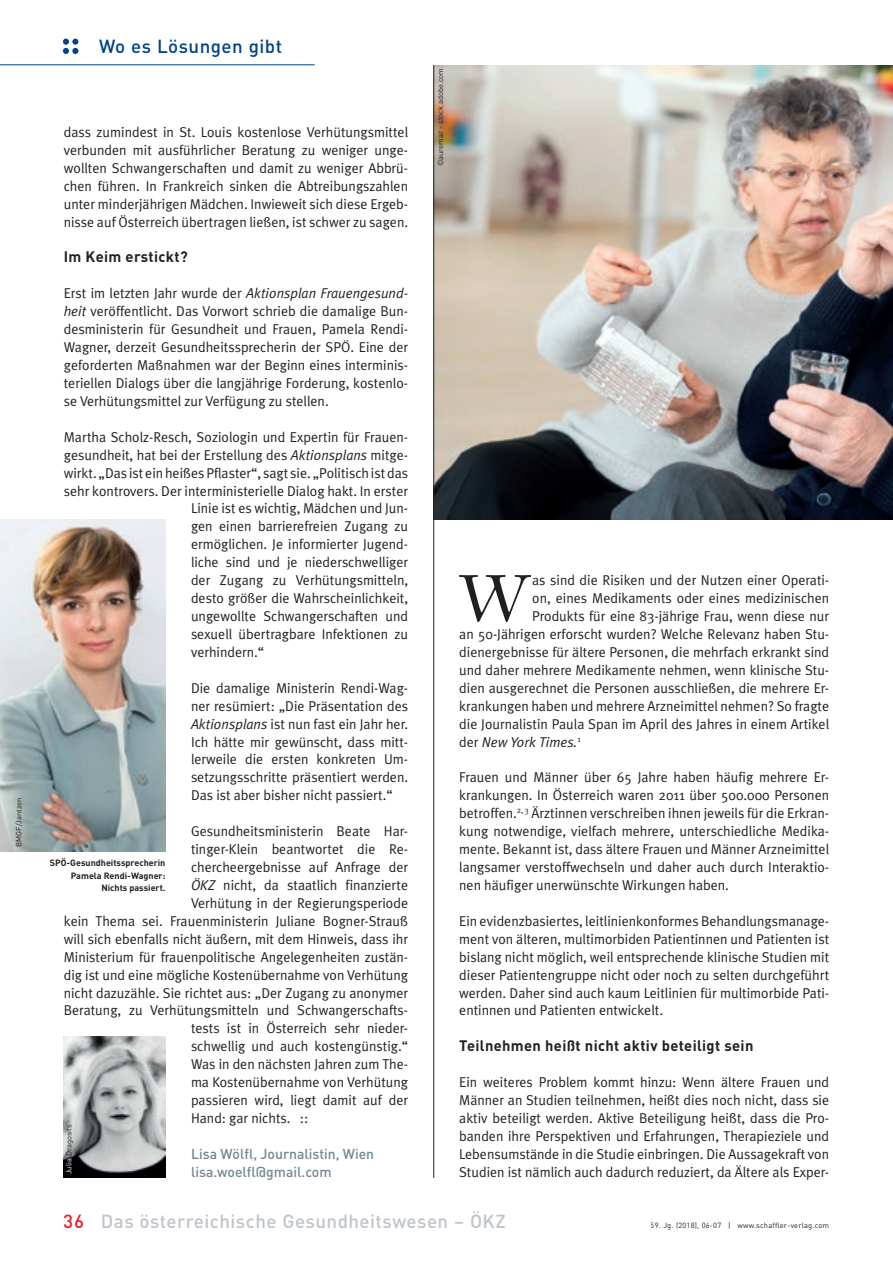
<style>
.page{position:relative;width:893px;height:1263px;background:#fff}
.page>*{position:absolute;margin:0;border:0;box-sizing:border-box;transform-origin:0 0}
.t1{font:64.5px "Janson Text LT Std";color:#231f20}
.t2{font:500 18.75px "DIN";letter-spacing:.025em;color:#bec4ca}
.t3{font:500 18.75px "DIN";letter-spacing:.025em;color:#014387}
.t4{font:700 15px "DIN";letter-spacing:.025em;color:#231f20}
.t5{font:14.25px/18px "Meta Plus Normal";color:#231f20;text-align:justify}
.t6{font:500 14.25px/18px "DIN";color:#728793}
.t7{font:italic 14.25px "Meta Plus Normal";color:#231f20}
.t8{font:700 9px/12.8px "DIN";color:#231f20;text-align:right}
.t9{font:7.5px "DIN";color:#231f20}
.t10{font:7.5px "DIN";letter-spacing:.025em;color:#231f20}
.s1{font-style:italic}
.s2{color:#fff}
.s3{font-style:normal}
.s4{color:#ee1d23}
</style>
<div class="page">
<hr style="left:0;top:64px;width:315px;height:1px;background:#014387">
<svg style="left:63px;top:39px;width:15px;height:15px"></svg>
<img style="left:434px;top:65px;width:459px;height:454px">
<hr style="left:433px;top:65px;width:1px;height:1113px;background:#231f20">
<img style="left:64px;top:1037px;width:101px;height:141px">
<img style="left:0;top:519px;width:165px;height:332px">
<p class="t9" style="left:14px;top:847px;width:51px;rotate:-90deg">BMGF/Jantzen</p>
<h2 class="t3" style="left:99px;top:35px;width:184px">Wo es Lösungen gibt</h2>
<p class="t5" style="left:64px;top:123px;width:346px">dass zumindest in St. Louis kostenlose Verhütungsmittel verbunden mit ausführlicher Beratung zu weniger unge&shy;wollten Schwangerschaften und damit zu weniger Abbrü&shy;chen führen. In Frankreich sinken die Abtreibungszahlen unter minderjährigen Mädchen. Inwieweit sich diese Ergeb&shy;nisse auf Österreich übertragen ließen, ist schwer zu sagen.</p>
<p class="t4" style="left:64px;top:247px;width:125px">Im Keim erstickt?</p>
<p class="t5" style="left:64px;top:284px;width:346px">Erst im letzten Jahr wurde der <span class="s1">Aktionsplan Frauengesund&shy;heit</span> veröffentlicht. Das Vorwort schrieb die damalige Bun&shy;desministerin für Gesundheit und Frauen, Pamela Rendi-Wagner, derzeit Gesundheitssprecherin der SPÖ. Eine der geforderten Maßnahmen war der Beginn eines interminis&shy;teriellen Dialogs über die langjährige Forderung, kostenlo&shy;se Verhütungsmittel zur Verfügung zu stellen.</p>
<p class="t5" style="left:64px;top:428px;width:346px">Martha Scholz-Resch, Soziologin und Expertin für Frauen-</p>
<p class="t5" style="left:64px;top:446px;width:346px">gesundheit, hat bei der Erstellung des <span class="s1">Aktionsplans</span> mitge-</p>
<p class="t5" style="left:64px;top:463px;width:346px">wirkt. „Das ist ein heißes Pflaster“, sagt sie. „Politisch ist das</p>
<p class="t5" style="left:64px;top:481px;width:346px">sehr kontrovers. Der interministerielle Dialog hakt. In erster</p>
<p class="t5" style="left:191px;top:499px;width:219px">Linie ist es wichtig, Mädchen und Jun-</p>
<p class="t5" style="left:191px;top:517px;width:219px">gen einen barrierefreien Zugang zu</p>
<p class="t5" style="left:191px;top:535px;width:219px">ermöglichen. Je informierter Jugend-</p>
<p class="t5" style="left:191px;top:553px;width:219px">liche sind und je niederschwelliger</p>
<p class="t5" style="left:191px;top:571px;width:219px">der Zugang zu Verhütungsmitteln,</p>
<p class="t5" style="left:191px;top:589px;width:219px">desto größer die Wahrscheinlichkeit,</p>
<p class="t5" style="left:191px;top:607px;width:219px">ungewollte Schwangerschaften und</p>
<p class="t5" style="left:191px;top:625px;width:219px">sexuell übertragbare Infektionen zu</p>
<p class="t5" style="left:191px;top:643px;width:75px">verhindern.“</p>
<p class="t5" style="left:191px;top:679px;width:219px">Die damalige Ministerin Rendi-Wag&shy;ner resümiert: „Die Präsentation des <span class="s1">Aktionsplans</span> ist nun fast ein Jahr her.<br>Ich hätte mir gewünscht, dass mitt&shy;lerweile die ersten konkreten Um&shy;setzungsschritte präsentiert werden.<br>Das ist aber bisher nicht passiert.“</p>
<p class="t5" style="left:191px;top:822px;width:219px">Gesundheitsministerin Beate Har-</p>
<p class="t5" style="left:191px;top:840px;width:219px">tinger-Klein beantwortet die Re-</p>
<p class="t5" style="left:191px;top:858px;width:219px">chercheergebnisse auf Anfrage der</p>
<p class="t5" style="left:191px;top:876px;width:219px"><span class="s1">ÖKZ</span> nicht, da staatlich finanzierte</p>
<p class="t5" style="left:191px;top:894px;width:219px">Verhütung in der Regierungsperiode</p>
<p class="t5" style="left:64px;top:912px;width:346px">kein Thema sei. Frauenministerin Juliane Bogner-Strauß</p>
<p class="t5" style="left:64px;top:930px;width:346px">will sich ebenfalls nicht äußern, mit dem Hinweis, dass ihr</p>
<p class="t5" style="left:64px;top:947px;width:346px">Ministerium für frauenpolitische Angelegenheiten zustän-</p>
<p class="t5" style="left:64px;top:965px;width:346px">dig ist und eine mögliche Kostenübernahme von Verhütung</p>
<p class="t5" style="left:64px;top:983px;width:346px">nicht dazuzähle. Sie richtet aus: „Der Zugang zu anonymer</p>
<p class="t5" style="left:64px;top:1001px;width:344px">Beratung, zu Verhütungsmitteln und Schwangerschafts-</p>
<p class="t5" style="left:191px;top:1019px;width:219px">tests ist in Österreich sehr nieder-</p>
<p class="t5" style="left:191px;top:1037px;width:219px">schwellig und auch kostengünstig.“</p>
<p class="t5" style="left:191px;top:1055px;width:219px">Was in den nächsten Jahren zum The-</p>
<p class="t5" style="left:191px;top:1073px;width:219px">ma Kostenübernahme von Verhütung</p>
<p class="t5" style="left:191px;top:1091px;width:219px">passieren wird, liegt damit auf der</p>
<p class="t5" style="left:191px;top:1109px;width:119px">Hand: gar nichts. ::</p>
<p class="t6" style="left:191px;top:1144px;width:185px">Lisa Wölfl, Journalistin, Wien lisa.woelfl@gmail.com</p>
<p class="t8" style="left:50px;top:856px;width:117px">SPÖ-Gesundheitssprecherin<br>Pamela Rendi-Wagner:<br>Nichts passiert.</p>
<p class="t9" style="left:64px;top:1174px;width:51px;rotate:-90deg"><span class="s2">Julia</span> Dragosits</p>
<p class="t9" style="left:436px;top:166px;width:100px;rotate:-90deg">©auremar - stock.adobe.com</p>
<h1 class="t1" style="left:459px;top:558px;width:71px">W</h1>
<p class="t5" style="left:532px;top:571px;width:299px">as sind die Risiken und der Nutzen einer Operati-</p>
<p class="t5" style="left:532px;top:589px;width:299px">on, eines Medikaments oder eines medizinischen</p>
<p class="t5" style="left:532px;top:607px;width:299px">Produkts für eine 83-jährige Frau, wenn diese nur</p>
<p class="t5" style="left:459px;top:625px;width:371px">an 50-Jährigen erforscht wurden? Welche Relevanz haben Stu-</p>
<p class="t5" style="left:459px;top:643px;width:371px">dienergebnisse für ältere Personen, die mehrfach erkrankt sind</p>
<p class="t5" style="left:459px;top:661px;width:371px">und daher mehrere Medikamente nehmen, wenn klinische Stu-</p>
<p class="t5" style="left:459px;top:679px;width:371px">dien ausgerechnet die Personen ausschließen, die mehrere Er-</p>
<p class="t5" style="left:459px;top:696px;width:371px">krankungen haben und mehrere Arzneimittel nehmen? So fragte</p>
<p class="t5" style="left:459px;top:714px;width:371px">die Journalistin Paula Span im April des Jahres in einem Artikel</p>
<p class="t7" style="left:459px;top:733px;width:123px"><span class="s3">der</span> New York Times.<sup>1</sup></p>
<p class="t5" style="left:459px;top:768px;width:371px">Frauen und Männer über 65 Jahre haben häufig mehrere Er&shy;krankungen. In Österreich waren 2011 über 500.000 Personen betroffen.<sup>2,3</sup> Ärztinnen verschreiben ihnen jeweils für die Erkran&shy;kung notwendige, vielfach mehrere, unterschiedliche Medika&shy;mente. Bekannt ist, dass ältere Frauen und Männer Arzneimittel langsamer verstoffwechseln und daher auch durch Interaktio&shy;nen häufiger unerwünschte Wirkungen haben.</p>
<p class="t5" style="left:459px;top:912px;width:371px">Ein evidenzbasiertes, leitlinienkonformes Behandlungsmanage&shy;ment von älteren, multimorbiden Patientinnen und Patienten ist bislang nicht möglich, weil entsprechende klinische Studien mit dieser Patientengruppe nicht oder noch zu selten durchgeführt werden. Daher sind auch kaum Leitlinien für multimorbide Pati&shy;entinnen und Patienten entwickelt.</p>
<p class="t4" style="left:459px;top:1036px;width:296px">Teilnehmen heißt nicht aktiv beteiligt sein</p>
<p class="t5" style="left:459px;top:1073px;width:371px">Ein weiteres Problem kommt hinzu: Wenn ältere Frauen und Männer an Studien teilnehmen, heißt dies noch nicht, dass sie aktiv beteiligt werden. Aktive Beteiligung heißt, dass die Pro&shy;banden ihre Perspektiven und Erfahrungen, Therapieziele und Lebensumstände in die Studie einbringen. Die Aussagekraft von Studien ist nämlich auch dadurch reduziert, da Ältere als Exper-</p>
<h2 class="t2" style="left:64px;top:1209px;width:443px"><span class="s4">36</span> Das österreichische Gesundheitswesen – ÖKZ</h2>
<p class="t10" style="left:651px;top:1220px;width:180px">59. Jg. (2018), 06-07 | www.schaffler-verlag.com</p>
</div>
